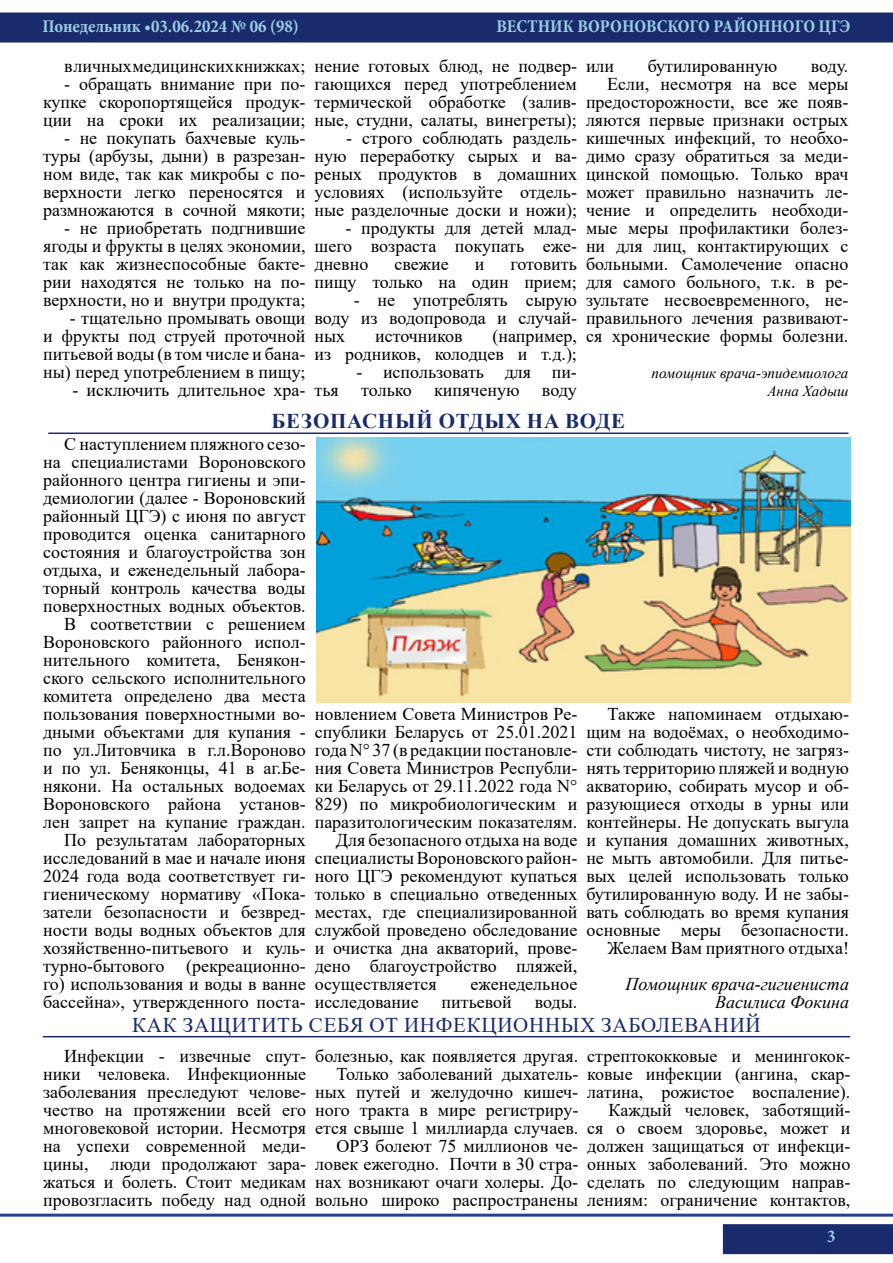
<style>
.page{position:relative;width:893px;height:1263px;background:#fff}
.page>*{position:absolute;margin:0;border:0;box-sizing:border-box;transform-origin:0 0}
.t1{font:21px "Times New Roman";letter-spacing:.035em;color:#192b6c}
.t2{font:700 21px "Times New Roman";letter-spacing:.035em;color:#192b6c}
.t3{font:18px/18px "Times New Roman";color:#000;text-align:justify}
.t4{font:700 condensed 18px "Minion Pro";color:#9ccde4}
.t5{font:italic 18px/18px "Times New Roman";color:#000;text-align:right}
.t6{font:italic 15px/18px "Times New Roman";color:#000;text-align:right}
</style>
<div class="page">
<div style="left:723px;top:1224px;width:170px;height:30px;background:#192b6c"></div>
<div style="left:0;top:13px;width:893px;height:30px;background:#192b6c"></div>
<hr style="left:0;top:1214px;width:893px;height:3px;background:#25408f">
<hr style="left:43px;top:1036px;width:807px;height:1px;background:#192b6c">
<hr style="left:48px;top:432px;width:800px;height:2px;background:#192b6c">
<img style="left:316px;top:437px;width:534px;height:266px">
<p class="t4" style="left:43px;top:14px;width:258px">Понедельник •03.06.2024 № 06 (98)</p>
<p class="t4" style="left:496px;top:14px;width:356px">ВЕСТНИК ВОРОНОВСКОГО РАЙОННОГО ЦГЭ</p>
<p class="t3" style="left:314px;top:56px;width:264px">нение готовых блюд, не подвер&shy;гающихся перед употреблением термической обработке (залив&shy;ные, студни, салаты, винегреты);</p>
<p class="t3" style="left:314px;top:128px;width:264px;text-indent:32px">- строго соблюдать раздель&shy;ную переработку сырых и ва&shy;реных продуктов в домашних условиях (используйте отдель&shy;ные разделочные доски и ножи);</p>
<p class="t3" style="left:314px;top:218px;width:264px;text-indent:31px">- продукты для детей млад&shy;шего возраста покупать еже&shy;дневно</p>
<p class="t3" style="left:586px;top:56px;width:30px">или</p>
<p class="t3" style="left:648px;top:56px;width:131px">бутилированную</p>
<p class="t3" style="left:64px;top:56px;width:243px">в личных медицинских книжках;</p>
<p class="t3" style="left:43px;top:74px;width:264px;text-indent:21px">- обращать внимание при по&shy;купке скоропортящейся продук&shy;ции на сроки их реализации;</p>
<p class="t3" style="left:43px;top:128px;width:264px;text-indent:21px">- не покупать бахчевые куль&shy;туры (арбузы, дыни) в разрезан&shy;ном виде, так как микробы с по&shy;верхности легко переносятся и размножаются в сочной мякоти;</p>
<p class="t3" style="left:43px;top:218px;width:264px;text-indent:21px">- не приобретать подгнившие ягоды и фрукты в целях экономии, так как жизнеспособные бакте&shy;рии находятся не только на по&shy;верхности, но и внутри продукта;</p>
<p class="t3" style="left:43px;top:308px;width:264px;text-indent:27px">- тщательно промывать овощи и фрукты под струей проточной питьевой воды (в том числе и бана&shy;ны) перед употреблением в пищу;</p>
<p class="t3" style="left:72px;top:380px;width:235px">- исключить длительное хра-</p>
<p class="t3" style="left:586px;top:56px;width:264px;text-align:right">воду.<br>Если, несмотря на все меры предосторожности, все же появ&shy;ляются первые признаки острых кишечных инфекций, то необхо&shy;димо сразу обратиться за меди&shy;цинской помощью. Только врач может правильно назначить ле&shy;чение и определить необходи&shy;мые меры профилактики болез&shy;ни для лиц, контактирующих с больными. Самолечение опасно для самого больного, т.к. в ре&shy;зультате несвоевременного, не&shy;правильного лечения развивают&shy;ся хронические формы болезни.</p>
<p class="t6" style="left:651px;top:364px;width:198px">помощник врача-эпидемиолога<br>Анна Хадыш</p>
<p class="t2" style="left:272px;top:406px;width:355px">Безопасный отдых на воде</p>
<p class="t3" style="left:43px;top:434px;width:264px;text-align:right">С наступлением пляжного сезо&shy;на специалистами Вороновского районного центра гигиены и эпи&shy;демиологии (далее - Вороновский районный ЦГЭ) с июня по август проводится оценка санитарного состояния и благоустройства зон отдыха, и еженедельный лабора&shy;торный контроль качества воды поверхностных водных объектов.<br>В соответствии с решением<br>Вороновского районного испол&shy;нительного комитета, Бенякон&shy;ского сельского исполнительного комитета определено два места пользования поверхностными во&shy;дными объектами для купания - по ул.Литовчика в г.л.Вороново и по ул. Беняконцы, 41 в аг.Бе&shy;някони. На остальных водоемах<br>Вороновского района установ&shy;лен запрет на купание граждан.<br>По результатам лабораторных исследований в мае и начале июня<br>2024 года вода соответствует ги&shy;гиеническому нормативу «Пока&shy;затели безопасности и безвред&shy;ности воды водных объектов для хозяйственно-питьевого и куль&shy;турно-бытового (рекреационно&shy;го) использования и воды в ванне бассейна», утвержденного поста-</p>
<p class="t3" style="left:394px;top:254px;width:56px">свежие</p>
<p class="t3" style="left:475px;top:254px;width:11px">и</p>
<p class="t3" style="left:314px;top:254px;width:264px;text-align:right">готовить<br>пищу только на один прием;</p>
<p class="t3" style="left:314px;top:290px;width:264px;text-indent:39px">- не употреблять сырую воду из водопровода и случай&shy;ных</p>
<p class="t3" style="left:314px;top:326px;width:264px;text-align:right">(например,<br>из родников, колодцев и т.д.);</p>
<p class="t3" style="left:314px;top:362px;width:264px;text-align:right">- использовать для пи-<br>тья только кипяченую воду</p>
<p class="t3" style="left:375px;top:326px;width:89px">источников</p>
<p class="t3" style="left:315px;top:704px;width:264px">новлением Совета Министров Ре-</p>
<p class="t3" style="left:315px;top:722px;width:264px">спублики Беларусь от 25.01.2021</p>
<p class="t3" style="left:315px;top:740px;width:264px">года N° 37 (в редакции постановле-</p>
<p class="t3" style="left:315px;top:758px;width:264px">ния Совета Министров Республи-</p>
<p class="t3" style="left:315px;top:776px;width:264px">ки Беларусь от 29.11.2022 года N°</p>
<p class="t3" style="left:315px;top:794px;width:264px">829) по микробиологическим и</p>
<p class="t3" style="left:315px;top:812px;width:264px">паразитологическим показателям.</p>
<p class="t3" style="left:336px;top:830px;width:243px">Для безопасного отдыха на воде</p>
<p class="t3" style="left:315px;top:848px;width:264px">специалисты Вороновского район-</p>
<p class="t3" style="left:315px;top:866px;width:264px">ного ЦГЭ рекомендуют купаться</p>
<p class="t3" style="left:315px;top:884px;width:264px">только в специально отведенных</p>
<p class="t3" style="left:315px;top:902px;width:264px">местах, где специализированной</p>
<p class="t3" style="left:315px;top:920px;width:264px">службой проведено обследование</p>
<p class="t3" style="left:315px;top:938px;width:264px">и очистка дна акваторий, прове-</p>
<p class="t3" style="left:315px;top:956px;width:264px">дено благоустройство пляжей,</p>
<p class="t3" style="left:315px;top:974px;width:124px">осуществляется</p>
<p class="t3" style="left:471px;top:974px;width:108px">еженедельное</p>
<p class="t3" style="left:315px;top:992px;width:106px">исследование</p>
<p class="t3" style="left:442px;top:992px;width:72px">питьевой</p>
<p class="t3" style="left:535px;top:992px;width:44px">воды.</p>
<p class="t3" style="left:586px;top:704px;width:264px;text-align:right">Также напоминаем отдыхаю&shy;щим на водоёмах, о необходимо&shy;сти соблюдать чистоту, не загряз&shy;нять территорию пляжей и водную акваторию, собирать мусор и об&shy;разующиеся отходы в урны или контейнеры. Не допускать выгула и купания домашних животных, не мыть автомобили. Для питье&shy;вых целей использовать только бутилированную воду. И не забы&shy;вать соблюдать во время купания основные меры безопасности.<br>Желаем Вам приятного отдыха!</p>
<p class="t5" style="left:625px;top:975px;width:225px">Помощник врача-гигиениста<br>Василиса Фокина</p>
<p class="t1" style="left:132px;top:1010px;width:115px">КАК ЗАЩИТИТЬ</p>
<p class="t1" style="left:309px;top:1010px;width:437px">СЕБЯ ОТ ИНФЕКЦИОННЫХ ЗАБОЛЕВАНИЙ</p>
<p class="t3" style="left:43px;top:1046px;width:265px;text-indent:21px">Инфекции - извечные спут&shy;ники человека. Инфекционные заболевания преследуют челове&shy;чество на протяжении всей его многовековой истории. Несмотря на успехи современной меди&shy;цины, люди продолжают зара&shy;жаться и болеть. Стоит медикам провозгласить победу над одной</p>
<p class="t3" style="left:315px;top:1046px;width:265px;text-align:right">болезнью, как появляется другая.<br>Только заболеваний дыхатель&shy;ных путей и желудочно кишеч&shy;ного тракта в мире регистриру&shy;ется свыше 1 миллиарда случаев.<br>ОРЗ болеют 75 миллионов че&shy;ловек ежегодно. Почти в 30 стра&shy;нах возникают очаги холеры. До&shy;вольно широко распространены</p>
<p class="t3" style="left:587px;top:1046px;width:265px;text-align:right">стрептококковые и менингокок&shy;ковые инфекции (ангина, скар&shy;латина, рожистое воспаление).<br>Каждый человек, заботящий-<br>ся о своем здоровье, может и должен защищаться от инфекци&shy;онных заболеваний. Это можно сделать по следующим направ&shy;лениям: ограничение контактов,</p>
<p class="t4" style="left:827px;top:1224px;width:10px">3</p>
</div>
